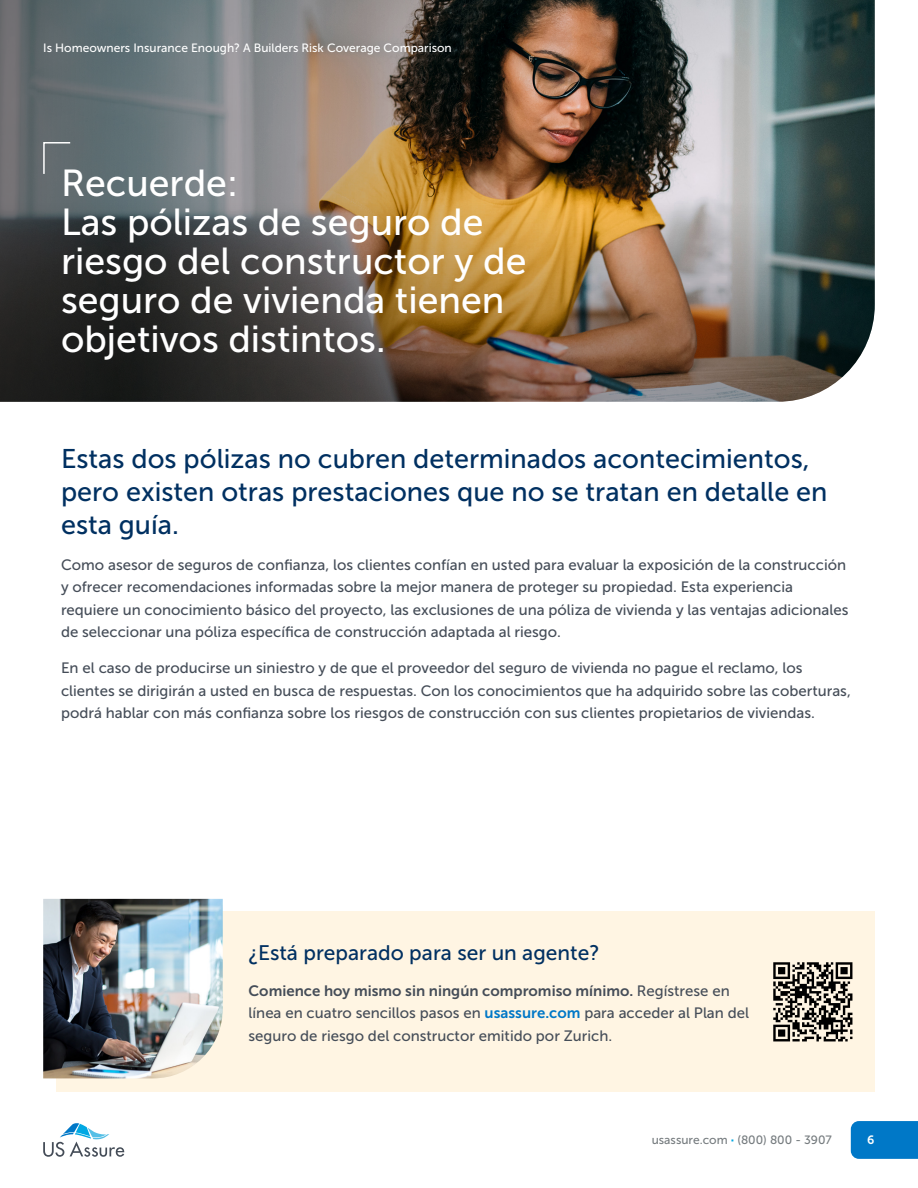
<style>
.page{position:relative;width:918px;height:1188px;background:#fff}
.page>*{position:absolute;margin:0;border:0;box-sizing:border-box;transform-origin:0 0}
.Header_02___34pt{font:37.5px/39px "Museo Sans 500";color:#fff}
.Header_04___18pt{font:27px/33px "Museo Sans 500";color:#003061}
.Header_05___14pt{font:21px "Museo Sans 500";color:#003061}
.Body___10pt{font:15px/22.5px "Museo Sans 500";color:#454d58}
.t1{font:12px "Museo Sans 500";color:#fff}
.t2{font:12px "Museo Sans 500";color:#767c7f}
.t3{font:12px "Museo Sans 700";color:#fff}
.s1{font-family:"Museo Sans 700"}
.s2{font-family:"Museo Sans 700";color:#0078c7}
.s3{font-family:"Museo Sans 900";color:#00a8e3}
</style>
<div class="page">
<div style="left:56px;top:912px;width:819px;height:180px;background:#fff5e3"></div>
<img style="left:773px;top:963px;width:79px;height:78px">
<img style="left:0;top:0;width:875px;height:402px">
<svg style="left:42px;top:141px;width:30px;height:34px"></svg>
<img style="left:43px;top:899px;width:180px;height:179px">
<div style="left:851px;top:1121px;width:67px;height:38px;background:#0078c7"></div>
<svg style="left:43px;top:1123px;width:81px;height:34px"></svg>
<p class="t1" style="left:43px;top:41px;width:410px">Is Homeowners Insurance Enough? A Builders Risk Coverage Comparison</p>
<p class="Header_02___34pt" style="left:61px;top:164px;width:178px">Recuerde:</p>
<p class="Header_02___34pt" style="left:61px;top:203px;width:467px">Las pólizas de seguro de riesgo del constructor y de seguro de vivienda tienen objetivos distintos.</p>
<p class="Header_04___18pt" style="left:61px;top:442px;width:768px">Estas dos pólizas no cubren determinados acontecimientos, pero existen otras prestaciones que no se tratan en detalle en esta guía.</p>
<p class="Body___10pt" style="left:61px;top:554px;width:789px">Como asesor de seguros de confianza, los clientes confían en usted para evaluar la exposición de la construcción y ofrecer recomendaciones informadas sobre la mejor manera de proteger su propiedad. Esta experiencia requiere un conocimiento básico del proyecto, las exclusiones de una póliza de vivienda y las ventajas adicionales de seleccionar una póliza específica de construcción adaptada al riesgo.</p>
<p class="Body___10pt" style="left:61px;top:657px;width:791px">En el caso de producirse un siniestro y de que el proveedor del seguro de vivienda no pague el reclamo, los clientes se dirigirán a usted en busca de respuestas. Con los conocimientos que ha adquirido sobre las coberturas, podrá hablar con más confianza sobre los riesgos de construcción con sus clientes propietarios de viviendas.</p>
<p class="Header_05___14pt" style="left:249px;top:941px;width:353px">¿Está preparado para ser un agente?</p>
<p class="Body___10pt" style="left:249px;top:979px;width:502px"><span class="s1">Comience hoy mismo sin ningún compromiso mínimo.</span> Regístrese en línea en cuatro sencillos pasos en <span class="s2">usassure.com</span> para acceder al Plan del seguro de riesgo del constructor emitido por Zurich.</p>
<p class="t2" style="left:652px;top:1133px;width:182px">usassure.com <span class="s3">·</span> (800) 800 - 3907</p>
<p class="t3" style="left:867px;top:1133px;width:9px">6</p>
</div>
